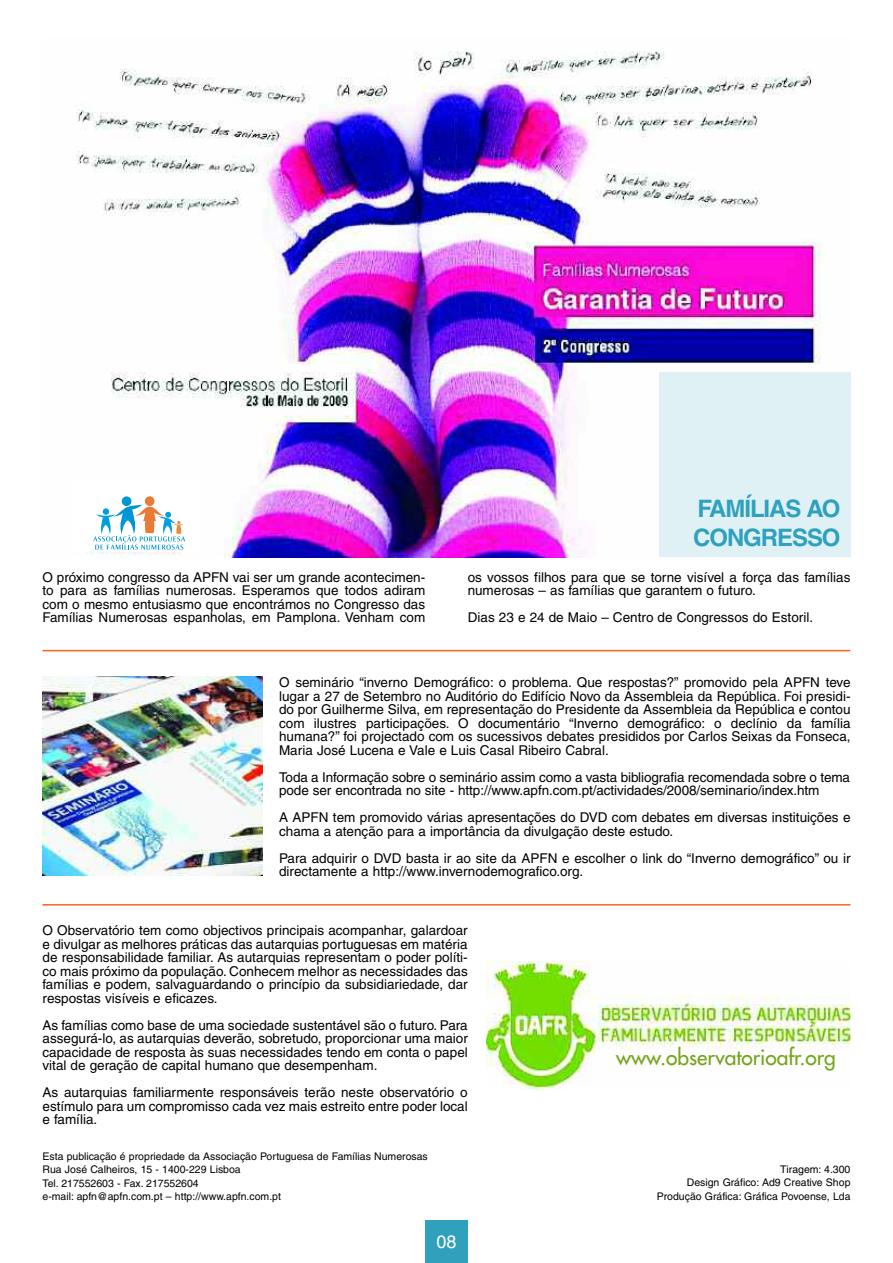
<style>
.page{position:relative;width:893px;height:1263px;background:#fff}
.page>*{position:absolute;margin:0;border:0;box-sizing:border-box;transform-origin:0 0}
.t1{font:700 24px/28.8px "Helvetica";letter-spacing:-.045em;color:#2fa1bc}
.t2{font:21px "Futura";color:#75a41c}
.t3{font:18px "Helvetica";color:#fff}
.t4{font:13.5px/13.5px "Helvetica";color:#000;text-align:justify}
.t5{font:10.5px/13.5px "Helvetica";color:#000}
</style>
<div class="page">
<img style="left:76px;top:51px;width:745px;height:506px">
<div style="left:659px;top:372px;width:191px;height:185px;background:#e0f1f5"></div>
<div style="left:425px;top:1220px;width:43px;height:43px;background:#2fa1bc"></div>
<hr style="left:43px;top:650px;width:807px;height:1px;background:#fe611d">
<hr style="left:43px;top:904px;width:807px;height:1px;background:#fe611d">
<img style="left:486px;top:962px;width:364px;height:127px">
<img style="left:43px;top:677px;width:219px;height:199px">
<div style="left:71px;top:479px;width:127px;height:73px;background:#fff"></div>
<div style="left:122px;top:496px;width:9px;height:10px;background:#0095d4;border-radius:50%"></div>
<div style="left:145px;top:496px;width:9px;height:10px;background:#ea7b36;border-radius:50%"></div>
<svg style="left:93px;top:504px;width:92px;height:46px"></svg>
<h1 class="t1" style="left:693px;top:497px;width:149px">FAMÍLIAS AO<br>CONGRESSO</h1>
<p class="t4" style="left:43px;top:572px;width:384px">O próximo congresso da APFN vai ser um grande acontecimen&shy;to para as famílias numerosas. Esperamos que todos adiram com o mesmo entusiasmo que encontrámos no Congresso das Famílias Numerosas espanholas, em Pamplona. Venham com</p>
<p class="t4" style="left:468px;top:572px;width:384px">os vossos filhos para que se torne visível a força das famílias numerosas – as famílias que garantem o futuro.</p>
<p class="t4" style="left:468px;top:612px;width:347px">Dias 23 e 24 de Maio – Centro de Congressos do Estoril.</p>
<p class="t4" style="left:279px;top:677px;width:573px">O seminário “inverno Demográfico: o problema. Que respostas?” promovido pela APFN teve lugar a 27 de Setembro no Auditório do Edifício Novo da Assembleia da República. Foi presidi&shy;do por Guilherme Silva, em representação do Presidente da Assembleia da República e contou com ilustres participações. O documentário “Inverno demográfico: o declínio da família humana?” foi projectado com os sucessivos debates presididos por Carlos Seixas da Fonseca, Maria José Lucena e Vale e Luis Casal Ribeiro Cabral.</p>
<p class="t4" style="left:279px;top:772px;width:572px">Toda a Informação sobre o seminário assim como a vasta bibliografia recomendada sobre o tema pode ser encontrada no site - http://www.apfn.com.pt/actividades/2008/seminario/index.htm</p>
<p class="t4" style="left:279px;top:812px;width:573px">A APFN tem promovido várias apresentações do DVD com debates em diversas instituições e chama a atenção para a importância da divulgação deste estudo.</p>
<p class="t4" style="left:279px;top:853px;width:573px">Para adquirir o DVD basta ir ao site da APFN e escolher o link do “Inverno demográfico” ou ir directamente a http://www.invernodemografico.org.</p>
<p class="t4" style="left:43px;top:925px;width:427px">O Observatório tem como objectivos principais acompanhar, galardoar e divulgar as melhores práticas das autarquias portuguesas em matéria de responsabilidade familiar. As autarquias representam o poder políti&shy;co mais próximo da população. Conhecem melhor as necessidades das famílias e podem, salvaguardando o princípio da subsidiariedade, dar respostas visíveis e eficazes.</p>
<p class="t4" style="left:43px;top:1020px;width:427px">As famílias como base de uma sociedade sustentável são o futuro. Para assegurá-lo, as autarquias deverão, sobretudo, proporcionar uma maior capacidade de resposta às suas necessidades tendo em conta o papel vital de geração de capital humano que desempenham.</p>
<p class="t4" style="left:43px;top:1087px;width:427px">As autarquias familiarmente responsáveis terão neste observatório o estímulo para um compromisso cada vez mais estreito entre poder local e família.</p>
<p class="t5" style="left:43px;top:1150px;width:387px">Esta publicação é propriedade da Associação Portuguesa de Famílias Numerosas Rua José Calheiros, 15 - 1400-229 Lisboa<br>Tel. 217552603 - Fax. 217552604<br>e-mail: apfn@apfn.com.pt – http://www.apfn.com.pt</p>
<h3 class="t3" style="left:436px;top:1235px;width:22px">08</h3>
<h2 class="t2" style="left:616px;top:1047px;width:221px">www.observatorioafr.org</h2>
<p class="t5" style="left:657px;top:1163px;width:195px;text-align:right">Tiragem: 4.300<br>Design Gráfico: Ad9 Creative Shop<br>Produção Gráfica: Gráfica Povoense, Lda</p>
</div>
